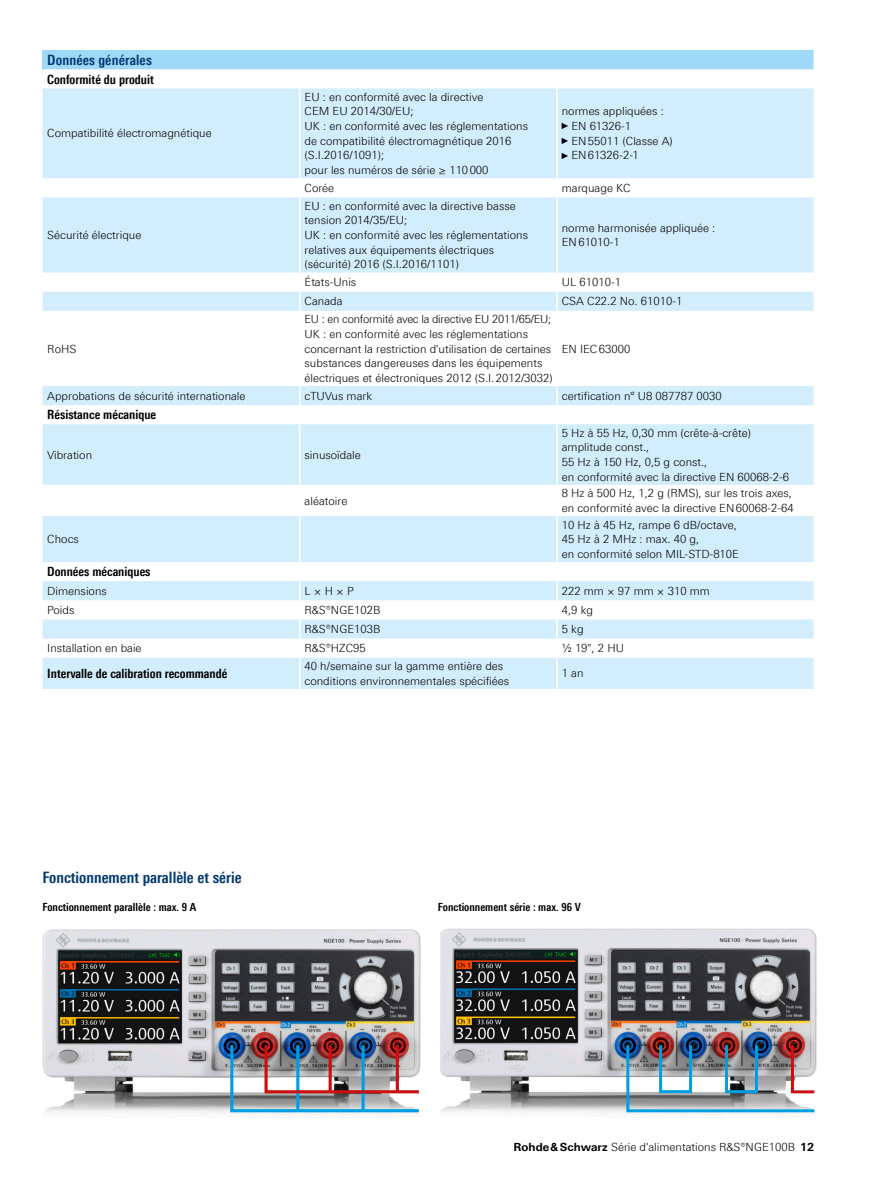
<style>
.page{position:relative;width:893px;height:1191px;background:#fff}
.page>*{position:absolute;margin:0;border:0;box-sizing:border-box;transform-origin:0 0}
.Grafik_Tabelle_Überschrift{font:700 condensed 15.75px "Linotype Universfor RS";color:#003872}
.Tabellenueberschrift_blau{font:700 condensed 14.25px "Linotype Universfor RS";letter-spacing:.005em;color:#003872}
.Tabellefett{font:700 condensed 12.75px "Linotype Universfor RS";color:#000}
.Tabelletext{font:300 11.25px/14.7px "Linotype Universfor RS";color:#000}
.Grafiktext_fett_ohne_Raster{font:700 condensed 11.25px "Linotype Universfor RS";color:#000}
.Tabelletext-2{font:300 11.25px "Linotype Universfor RS";letter-spacing:-.02em;color:#000}
.s1{font-family:"Arial Narrow";font-weight:400;font-size:9px}
.s2{font-weight:700}
</style>
<div class="page">
<img style="left:440px;top:928px;width:377px;height:187px">
<img style="left:42px;top:929px;width:379px;height:186px">
<div style="left:43px;top:50px;width:771px;height:19px;background:#a0d9f7"></div>
<svg style="left:43px;top:88px;width:771px;height:601px;fill:#d2edfc"></svg>
<hr style="left:299px;top:88px;width:2px;height:90px;background:#fff">
<hr style="left:556px;top:88px;width:2px;height:90px;background:#fff">
<svg style="left:299px;top:178px;width:2px;height:19px"></svg>
<svg style="left:556px;top:178px;width:2px;height:19px"></svg>
<hr style="left:299px;top:197px;width:2px;height:75px;background:#fff">
<hr style="left:556px;top:197px;width:2px;height:75px;background:#fff">
<hr style="left:299px;top:272px;width:2px;height:20px;background:#fff">
<hr style="left:556px;top:272px;width:2px;height:20px;background:#fff">
<svg style="left:299px;top:292px;width:2px;height:19px"></svg>
<svg style="left:556px;top:292px;width:2px;height:19px"></svg>
<hr style="left:299px;top:311px;width:2px;height:75px;background:#fff">
<hr style="left:556px;top:311px;width:2px;height:75px;background:#fff">
<svg style="left:299px;top:386px;width:2px;height:19px"></svg>
<svg style="left:556px;top:386px;width:2px;height:19px"></svg>
<hr style="left:299px;top:424px;width:2px;height:61px;background:#fff">
<hr style="left:556px;top:424px;width:2px;height:61px;background:#fff">
<hr style="left:299px;top:485px;width:2px;height:31px;background:#fff">
<hr style="left:556px;top:485px;width:2px;height:31px;background:#fff">
<hr style="left:299px;top:516px;width:2px;height:46px;background:#fff">
<hr style="left:556px;top:516px;width:2px;height:46px;background:#fff">
<svg style="left:299px;top:581px;width:2px;height:76px"></svg>
<svg style="left:556px;top:581px;width:2px;height:76px"></svg>
<hr style="left:299px;top:657px;width:2px;height:32px;background:#fff">
<hr style="left:556px;top:657px;width:2px;height:32px;background:#fff">
<img style="left:229px;top:1042px;width:192px;height:71px">
<hr style="left:329px;top:1045px;width:3px;height:46px;background:#cb1012">
<hr style="left:396px;top:1045px;width:3px;height:46px;background:#cb1012">
<svg style="left:625px;top:1042px;width:192px;height:71px"></svg>
<div style="left:659px;top:1043px;width:33px;height:50px;border:3px solid #009ee3"></div>
<div style="left:725px;top:1043px;width:33px;height:50px;border:3px solid #009ee3"></div>
<p class="Tabellenueberschrift_blau" style="left:47px;top:51px;width:106px">Données générales</p>
<p class="Tabellefett" style="left:47px;top:71px;width:108px">Conformité du produit</p>
<p class="Tabelletext" style="left:47px;top:126px;width:166px">Compatibilité électromagnétique</p>
<p class="Tabelletext" style="left:47px;top:228px;width:96px">Sécurité électrique</p>
<p class="Tabelletext" style="left:47px;top:341px;width:31px">RoHS</p>
<p class="Tabelletext" style="left:305px;top:89px;width:225px">EU : en conformité avec la directive<br>CEM EU 2014/30/EU;<br>UK : en conformité avec les réglementations de compatibilité électromagnétique 2016 (S.I.2016/1091);</p>
<p class="Tabelletext" style="left:305px;top:163px;width:185px">pour les numéros de série ≥ 110000</p>
<p class="Tabelletext" style="left:562px;top:104px;width:104px">normes appliquées :</p>
<p class="Tabelletext" style="left:562px;top:119px;width:71px"><span class="s1">►</span>EN 61326-1</p>
<p class="Tabelletext" style="left:562px;top:133px;width:112px"><span class="s1">►</span>EN55011 (Classe A)</p>
<p class="Tabelletext" style="left:562px;top:148px;width:78px"><span class="s1">►</span>EN61326-2-1</p>
<p class="Tabelletext" style="left:305px;top:180px;width:31px">Corée</p>
<p class="Tabelletext" style="left:562px;top:180px;width:70px">marquage KC</p>
<p class="Tabelletext" style="left:305px;top:198px;width:213px">EU : en conformité avec la directive basse tension 2014/35/EU;</p>
<p class="Tabelletext" style="left:305px;top:228px;width:225px">UK : en conformité avec les réglementations relatives aux équipements électriques (sécurité) 2016 (S.I.2016/1101)</p>
<p class="Tabelletext" style="left:562px;top:220px;width:155px">norme harmonisée appliquée :</p>
<p class="Tabelletext" style="left:562px;top:235px;width:60px">EN61010-1</p>
<p class="Tabelletext" style="left:305px;top:275px;width:53px">États-Unis</p>
<p class="Tabelletext" style="left:562px;top:275px;width:61px">UL 61010-1</p>
<p class="Tabelletext" style="left:305px;top:294px;width:39px">Canada</p>
<p class="Tabelletext" style="left:562px;top:294px;width:122px">CSA C22.2 No. 61010-1</p>
<p class="Tabelletext-2" style="left:305px;top:312px;width:248px">EU : en conformité avec la directive EU 2011/65/EU;</p>
<p class="Tabelletext" style="left:305px;top:326px;width:250px">UK : en conformité avec les réglementations concernant la restriction d'utilisation de certaines substances dangereuses dans les équipements électriques et électroniques 2012 (S.I.2012/3032)</p>
<p class="Tabelletext" style="left:562px;top:341px;width:70px">EN IEC63000</p>
<p class="Tabelletext" style="left:47px;top:388px;width:200px">Approbations de sécurité internationale</p>
<p class="Tabelletext" style="left:305px;top:388px;width:69px">cTUVus mark</p>
<p class="Tabelletext" style="left:562px;top:388px;width:161px">certification n° U8 087787 0030</p>
<p class="Tabellefett" style="left:47px;top:407px;width:110px">Résistance mécanique</p>
<p class="Tabelletext" style="left:47px;top:447px;width:46px">Vibration</p>
<p class="Tabelletext" style="left:305px;top:447px;width:58px">sinusoïdale</p>
<p class="Tabelletext" style="left:562px;top:425px;width:191px">5 Hz à 55 Hz, 0,30 mm (crête-à-crête) amplitude const.,</p>
<p class="Tabelletext" style="left:562px;top:454px;width:147px">55 Hz à 150 Hz, 0,5 g const.,</p>
<p class="Tabelletext" style="left:562px;top:469px;width:229px">en conformité avec la directive EN 60068-2-6</p>
<p class="Tabelletext" style="left:47px;top:531px;width:33px">Chocs</p>
<p class="Tabelletext" style="left:305px;top:493px;width:44px">aléatoire</p>
<p class="Tabelletext" style="left:562px;top:486px;width:232px">8 Hz à 500 Hz, 1,2 g (RMS), sur les trois axes,</p>
<p class="Tabelletext" style="left:562px;top:500px;width:233px">en conformité avec la directive EN60068-2-64</p>
<p class="Tabelletext" style="left:562px;top:517px;width:177px">10 Hz à 45 Hz, rampe 6 dB/octave,</p>
<p class="Tabelletext" style="left:562px;top:531px;width:139px">45 Hz à 2 MHz : max. 40 g,</p>
<p class="Tabelletext" style="left:562px;top:546px;width:179px">en conformité selon MIL-STD-810E</p>
<p class="Tabellefett" style="left:47px;top:564px;width:105px">Données mécaniques</p>
<p class="Tabelletext" style="left:47px;top:583px;width:61px">Dimensions</p>
<p class="Tabelletext" style="left:305px;top:583px;width:51px">L × H × P</p>
<p class="Tabelletext" style="left:562px;top:583px;width:150px">222 mm × 97 mm × 310 mm</p>
<p class="Tabelletext" style="left:47px;top:602px;width:29px">Poids</p>
<p class="Tabelletext" style="left:305px;top:602px;width:77px">R&amp;S®NGE102B</p>
<p class="Tabelletext" style="left:562px;top:602px;width:33px">4,9 kg</p>
<p class="Tabelletext" style="left:305px;top:621px;width:77px">R&amp;S®NGE103B</p>
<p class="Tabelletext" style="left:562px;top:621px;width:23px">5 kg</p>
<p class="Tabelletext" style="left:47px;top:641px;width:96px">Installation en baie</p>
<p class="Tabelletext" style="left:305px;top:641px;width:63px">R&amp;S®HZC95</p>
<p class="Tabelletext" style="left:562px;top:641px;width:64px">½ 19", 2 HU</p>
<p class="Tabellefett" style="left:47px;top:666px;width:182px">Intervalle de calibration recommandé</p>
<p class="Tabelletext" style="left:305px;top:658px;width:206px">40 h/semaine sur la gamme entière des conditions environnementales spécifiées</p>
<p class="Tabelletext" style="left:562px;top:666px;width:23px">1 an</p>
<p class="Grafik_Tabelle_Überschrift" style="left:42px;top:867px;width:201px">Fonctionnement parallèle et série</p>
<p class="Grafiktext_fett_ohne_Raster" style="left:43px;top:900px;width:155px">Fonctionnement parallèle : max. 9 A</p>
<p class="Grafiktext_fett_ohne_Raster" style="left:438px;top:900px;width:144px">Fonctionnement série : max. 96 V</p>
<p class="Tabelletext" style="left:514px;top:1139px;width:302px"><span class="s2">Rohde&amp;Schwarz</span> Série d'alimentations R&amp;S®NGE100B <span class="s2">12</span></p>
</div>
